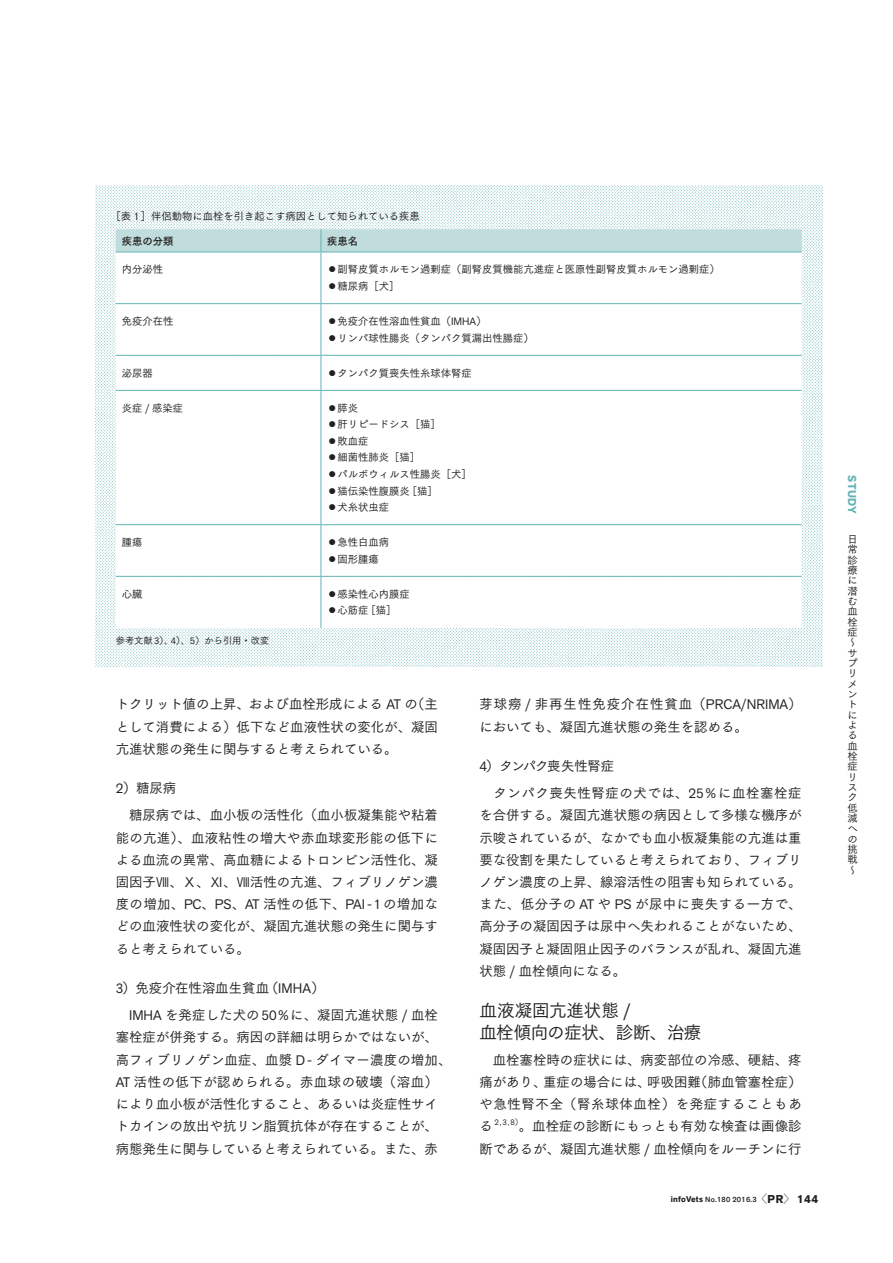
<style>
.page{position:relative;width:893px;height:1263px;background:#fff}
.page>*{position:absolute;margin:0;border:0;box-sizing:border-box;transform-origin:0 0}
.t1{font:17.55px/22.2px "Tsuku Go Pro M 90 msp RKSJ H";letter-spacing:-.015em;color:#231f20}
.t2{font:13.5px/22.2px "Tsuku Go Pro M 90 msp RKSJ H";color:#231f20;text-align:justify}
.t3{font:13.5px/27.3px "Tsuku Go Pro M 90 msp RKSJ H";letter-spacing:.045em;color:#231f20}
.t4{font:700 11.4px "Akzid Grtsk Next";letter-spacing:.015em;color:#64b4b5}
.t5{font:10.35px/10.4px "Tsuku Go Pro M 90 msp RKSJ H";color:#231f20}
.t6{font:10.35px "Tsuku Go Pro B 90 msp RKSJ H";color:#231f20}
.t7{font:9.3px "Tsuku Go Pro M 90 msp RKSJ H";color:#231f20}
.t8{font:7.95px "Akzid Grtsk Next";color:#231f20}
.t9{font:500 7.5px "Akzid Grtsk Next";letter-spacing:.03em;color:#231f20}
.s1{font-family:"Akzid Grtsk Next";font-size:10.5px}
.s2{font-family:"Akzid Grtsk Next";font-size:9.45px}
.s3{font-family:"Akzid Grtsk Next";font-size:13.65px}
.s4{font-family:"Akzid Grtsk Next";font-size:17.85px}
.s5{font-family:"Tsuku Go Pro M 90 msp RKSJ H";font-size:7.8px}
.s6{font-weight:700;font-size:8.25px}
.s7{font-family:"Koz Min Pro Regular 90 msp RKSJ H";font-weight:400;font-size:11.4px}
.s8{font-weight:700;font-size:11.4px}
</style>
<div class="page">
<img style="left:95px;top:186px;width:727px;height:481px">
<svg style="left:116px;top:253px;width:686px;height:50px"></svg>
<svg style="left:116px;top:304px;width:686px;height:324px"></svg>
<hr style="left:116px;top:252px;width:205px;height:1px;background:#64b4b5">
<hr style="left:321px;top:252px;width:481px;height:1px;background:#64b4b5">
<hr style="left:116px;top:303px;width:205px;height:1px;background:#64b4b5">
<hr style="left:321px;top:303px;width:481px;height:1px;background:#64b4b5">
<hr style="left:116px;top:355px;width:205px;height:1px;background:#64b4b5">
<hr style="left:321px;top:355px;width:481px;height:1px;background:#64b4b5">
<hr style="left:116px;top:390px;width:205px;height:1px;background:#64b4b5">
<hr style="left:321px;top:390px;width:481px;height:1px;background:#64b4b5">
<hr style="left:116px;top:524px;width:205px;height:1px;background:#64b4b5">
<hr style="left:321px;top:524px;width:481px;height:1px;background:#64b4b5">
<hr style="left:116px;top:576px;width:205px;height:1px;background:#64b4b5">
<hr style="left:321px;top:576px;width:481px;height:1px;background:#64b4b5">
<svg style="left:116px;top:229px;width:686px;height:23px;background:#bedbdb"></svg>
<hr style="left:320px;top:252px;width:1px;height:51px;background:#64b4b5">
<hr style="left:320px;top:304px;width:1px;height:51px;background:#64b4b5">
<hr style="left:320px;top:356px;width:1px;height:34px;background:#64b4b5">
<hr style="left:320px;top:391px;width:1px;height:133px;background:#64b4b5">
<hr style="left:320px;top:525px;width:1px;height:51px;background:#64b4b5">
<hr style="left:320px;top:577px;width:1px;height:51px;background:#64b4b5">
<p class="t5" style="left:111px;top:212px;width:311px">［表 <span class="s1">1</span>］伴侶動物に血栓を引き起こす病因として知られている疾患</p>
<p class="t6" style="left:122px;top:237px;width:53px">疾患の分類</p>
<p class="t6" style="left:327px;top:237px;width:32px">疾患名</p>
<p class="t5" style="left:122px;top:266px;width:43px">内分泌性</p>
<p class="t5" style="left:327px;top:266px;width:394px">●副腎皮質ホルモン過剰症（副腎皮質機能亢進症と医原性副腎皮質ホルモン過剰症）</p>
<p class="t5" style="left:327px;top:282px;width:74px">●糖尿病［犬］</p>
<p class="t5" style="left:122px;top:317px;width:53px">免疫介在性</p>
<p class="t5" style="left:327px;top:317px;width:161px">●免疫介在性溶血性貧血（<span class="s1">IMHA</span>）</p>
<p class="t5" style="left:327px;top:334px;width:208px">●リンパ球性腸炎（タンパク質漏出性腸症）</p>
<p class="t5" style="left:122px;top:369px;width:32px">泌尿器</p>
<p class="t5" style="left:327px;top:369px;width:146px">●タンパク質喪失性糸球体腎症</p>
<p class="t5" style="left:122px;top:404px;width:63px">炎症 <span class="s1">/</span> 感染症</p>
<p class="t5" style="left:327px;top:404px;width:32px">●膵炎</p>
<p class="t5" style="left:327px;top:421px;width:115px">●肝リピードシス［猫］</p>
<p class="t5" style="left:327px;top:437px;width:43px">●敗血症</p>
<p class="t5" style="left:327px;top:454px;width:94px">●細菌性肺炎［猫］</p>
<p class="t5" style="left:327px;top:470px;width:146px">●パルボウィルス性腸炎［犬］</p>
<p class="t5" style="left:327px;top:487px;width:112px">●猫伝染性腹膜炎［猫］</p>
<p class="t5" style="left:327px;top:503px;width:63px">●犬糸状虫症</p>
<p class="t5" style="left:122px;top:539px;width:22px">腫瘍</p>
<p class="t5" style="left:327px;top:539px;width:63px">●急性白血病</p>
<p class="t5" style="left:327px;top:555px;width:53px">●固形腫瘍</p>
<p class="t5" style="left:122px;top:590px;width:22px">心臓</p>
<p class="t5" style="left:327px;top:590px;width:84px">●感染性心内膜症</p>
<p class="t5" style="left:327px;top:607px;width:71px">●心筋症［猫］</p>
<p class="t7" style="left:116px;top:637px;width:155px">参考文献<span class="s2">3</span>）、<span class="s2">4</span>）、<span class="s2">5</span>）から引用・改変</p>
<p class="t2" style="left:116px;top:695px;width:324px">トクリット値の上昇、および血栓形成による <span class="s3">AT</span> の（主として消費による）低下など血液性状の変化が、凝固亢進状態の発生に関与すると考えられている。</p>
<p class="t2" style="left:116px;top:776px;width:324px;line-height:27.3px"><span class="s3">2</span>）糖尿病<br>　糖尿病では、血小板の活性化（血小板凝集能や粘着</p>
<p class="t2" style="left:116px;top:828px;width:324px">能の亢進）、血液粘性の増大や赤血球変形能の低下による血流の異常、高血糖によるトロンビン活性化、凝固因子Ⅷ、Ⅹ、Ⅺ、Ⅷ活性の亢進、フィブリノゲン濃度の増加、<span class="s3">PC</span>、<span class="s3">PS</span>、<span class="s3">AT</span> 活性の低下、<span class="s3">PAI -1</span>の増加などの血液性状の変化が、凝固亢進状態の発生に関与すると考えられている。</p>
<p class="t2" style="left:129px;top:976px;width:310px;line-height:27.3px;text-indent:-13px"><span class="s3">3</span>）免疫介在性溶血生貧血（<span class="s3">IMHA</span>）<br><span class="s3">IMHA</span> を発症した犬の<span class="s3">50</span>％に、凝固亢進状態 <span class="s3">/</span> 血栓</p>
<p class="t2" style="left:116px;top:1028px;width:337px;text-align:left">塞栓症が併発する。病因の詳細は明らかではないが、高フィブリノゲン血症、血漿 <span class="s3">D-</span> ダイマー濃度の増加、<br><span class="s3">AT</span> 活性の低下が認められる。赤血球の破壊（溶血）により血小板が活性化すること、あるいは炎症性サイトカインの放出や抗リン脂質抗体が存在することが、病態発生に関与していると考えられている。また、赤</p>
<p class="t2" style="left:479px;top:695px;width:324px">芽球癆 <span class="s3">/</span> 非再生性免疫介在性貧血（<span class="s3">PRCA/NRIMA</span>）においても、凝固亢進状態の発生を認める。</p>
<p class="t3" style="left:479px;top:754px;width:324px"><span class="s3">4</span>）タンパク喪失性腎症<br>　タンパク喪失性腎症の犬では、<span class="s3">25</span>％に血栓塞栓症</p>
<p class="t2" style="left:479px;top:806px;width:324px">を合併する。凝固亢進状態の病因として多様な機序が示唆されているが、なかでも血小板凝集能の亢進は重要な役割を果たしていると考えられており、フィブリノゲン濃度の上昇、線溶活性の阻害も知られている。また、低分子の <span class="s3">AT</span> や <span class="s3">PS</span> が尿中に喪失する一方で、高分子の凝固因子は尿中へ失われることがないため、凝固因子と凝固阻止因子のバランスが乱れ、凝固亢進状態 <span class="s3">/</span> 血栓傾向になる。</p>
<p class="t1" style="left:479px;top:1001px;width:224px">血液凝固亢進状態 <span class="s4">/<br></span>血栓傾向の症状、診断、治療</p>
<p class="t2" style="left:479px;top:1050px;width:324px">　血栓塞栓時の症状には、病変部位の冷感、硬結、疼痛があり、重症の場合には、呼吸困難（肺血管塞栓症）や急性腎不全（腎糸球体血栓）を発症することもある</p>
<p class="t8" style="left:494px;top:1119px;width:30px">2,3,8<span class="s5">）</span></p>
<p class="t2" style="left:479px;top:1117px;width:324px;text-align:right">。血栓症の診断にもっとも有効な検査は画像診<br>断であるが、凝固亢進状態 <span class="s3">/</span> 血栓傾向をルーチンに行</p>
<p class="t9" style="left:671px;top:1195px;width:149px"><span class="s6">infoVets</span> No.180 2016.3<span class="s7">〈</span><span class="s8">PR</span><span class="s7">〉</span> <span class="s8">144</span></p>
<p class="t4" style="left:859px;top:475px;width:39px;rotate:90deg">STUDY</p>
<p class="t5" style="left:847px;top:535px;width:12px">日常診療に潜む血栓症〜サプリメントによる血栓症リスク低減への挑戦〜</p>
</div>
